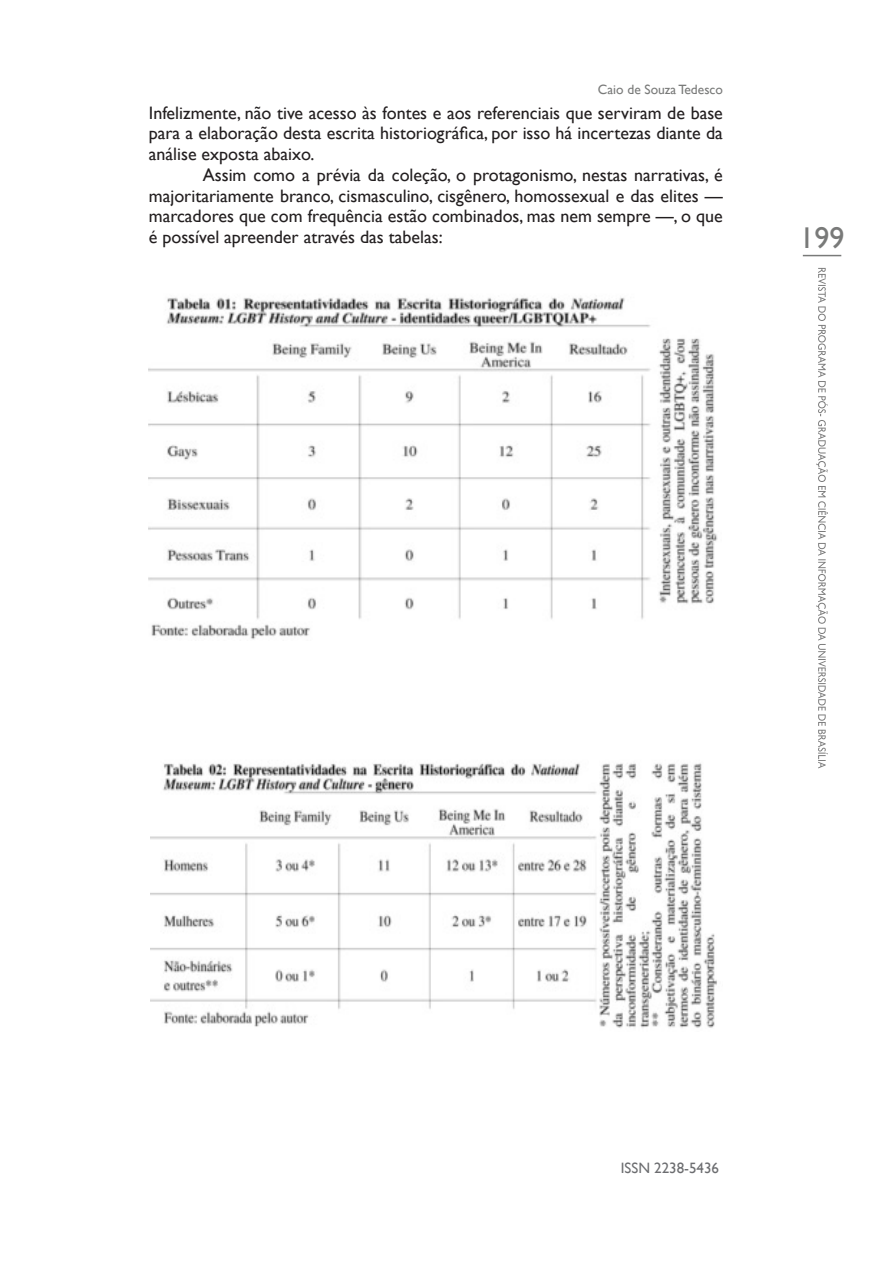
<style>
.page{position:relative;width:893px;height:1263px;background:#fff}
.page>*{position:absolute;margin:0;border:0;box-sizing:border-box;transform-origin:0 0}
.t1{font:30px "Gill Sans";color:#797a79}
.t2{font:18px/20.7px "Gill Sans";color:#231f20;text-align:justify}
.t3{font:15px "Gill Sans";color:#6c6d70}
.t4{font:13.5px "Gill Sans";color:#797a79}
</style>
<div class="page">
<svg style="left:816px;top:268px;width:12px;height:500px"></svg>
<hr style="left:803px;top:255px;width:38px;height:1px;background:#797a79">
<img style="left:149px;top:297px;width:569px;height:343px">
<img style="left:151px;top:763px;width:566px;height:265px">
<p class="t4" style="left:598px;top:82px;width:126px">Caio de Souza Tedesco</p>
<p class="t2" style="left:149px;top:103px;width:576px">Infelizmente, não tive acesso às fontes e aos referenciais que serviram de base para a elaboração desta escrita historiográfica, por isso há incertezas diante da análise exposta abaixo.</p>
<p class="t2" style="left:149px;top:165px;width:576px;text-indent:54px">Assim como a prévia da coleção, o protagonismo, nestas narrativas, é majoritariamente branco, cismasculino, cisgênero, homossexual e das elites — marcadores que com frequência estão combinados, mas nem sempre —, o que é possível apreender através das tabelas:</p>
<h1 class="t1" style="left:800px;top:221px;width:46px">199</h1>
<p class="t3" style="left:621px;top:1160px;width:100px">ISSN 2238-5436</p>
</div>
